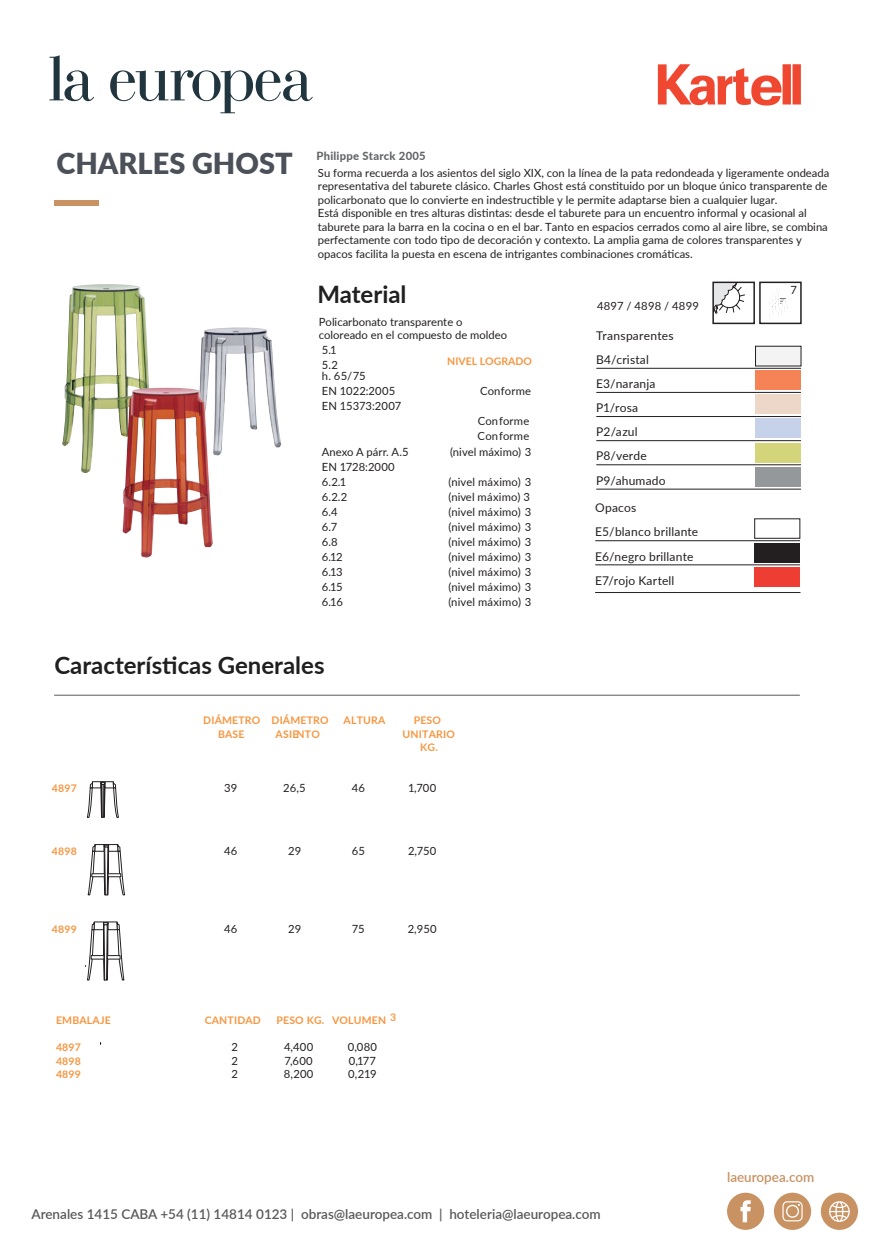
<style>
.page{position:relative;width:893px;height:1255px;background:#fff}
.page>*{position:absolute;margin:0;border:0;box-sizing:border-box;transform-origin:0 0}
.t1{font:900 28.95px "Lato";color:#4c5059}
.t2{font:700 24px "Lato";color:#1e1f1e}
.t3{font:600 13.5px "Lato";color:#595959}
.t4{font:600 13.5px "Lato";color:#c89262}
.t5{font:12px/24px "Lato";letter-spacing:.015em;color:#231f20}
.t6{font:11.25px/13.5px "Lato";color:#231f20}
.t7{font:800 11.25px "Lato";letter-spacing:.025em;color:#636567}
.t8{font:11.25px "Lato";letter-spacing:.02em;color:#231f20}
.t9{font:700 10.5px/13.5px "Lato";letter-spacing:.02em;color:#f79640;text-align:center}
.t10{font:700 10.5px "Lato";color:#f79640}
</style>
<div class="page">
<svg style="left:50px;top:55px;width:263px;height:58px"></svg>
<div style="left:54px;top:200px;width:45px;height:5px;background:#c89262"></div>
<div style="left:727px;top:1192px;width:37px;height:37px;background:#c89262;border-radius:50%"></div>
<svg style="left:740px;top:1200px;width:11px;height:22px"></svg>
<div style="left:774px;top:1192px;width:37px;height:37px;background:#c89262;border-radius:50%"></div>
<svg style="left:782px;top:1201px;width:21px;height:20px"></svg>
<div style="left:821px;top:1192px;width:37px;height:37px;background:#c89262;border-radius:50%"></div>
<svg style="left:829px;top:1201px;width:21px;height:20px"></svg>
<svg style="left:715px;top:284px;width:30px;height:29px"></svg>
<div style="left:712px;top:281px;width:43px;height:43px;border:2px solid #231f20"></div>
<svg style="left:769px;top:290px;width:17px;height:29px"></svg>
<div style="left:759px;top:281px;width:43px;height:43px;border:2px solid #231f20"></div>
<hr style="left:54px;top:694px;width:746px;height:1px;background:#595959">
<img style="left:657px;top:64px;width:144px;height:42px">
<hr style="left:595px;top:592px;width:205px;height:1px;background:#231f20">
<img style="left:199px;top:327px;width:82px;height:128px">
<img style="left:62px;top:284px;width:82px;height:189px">
<img style="left:123px;top:388px;width:90px;height:169px">
<div style="left:754px;top:567px;width:46px;height:20px;background:#ee3e34"></div>
<div style="left:754px;top:542px;width:46px;height:20px;background:#231f20"></div>
<div style="left:755px;top:467px;width:46px;height:20px;background:#94989a"></div>
<div style="left:755px;top:442px;width:46px;height:20px;background:#d4d57b"></div>
<div style="left:755px;top:418px;width:46px;height:20px;background:#c6d2ea"></div>
<div style="left:755px;top:394px;width:46px;height:20px;background:#edd7c7"></div>
<div style="left:755px;top:370px;width:46px;height:20px;background:#f58355"></div>
<div style="left:755px;top:346px;width:46px;height:20px;background:#f3f3f3"></div>
<div style="left:755px;top:346px;width:46px;height:20px;border:1px solid #231f20"></div>
<hr style="left:595px;top:564px;width:205px;height:1px;background:#231f20">
<hr style="left:595px;top:540px;width:205px;height:1px;background:#231f20">
<hr style="left:596px;top:489px;width:205px;height:1px;background:#231f20">
<hr style="left:596px;top:464px;width:205px;height:1px;background:#231f20">
<hr style="left:596px;top:440px;width:205px;height:1px;background:#231f20">
<hr style="left:596px;top:416px;width:205px;height:1px;background:#231f20">
<hr style="left:596px;top:392px;width:205px;height:1px;background:#231f20">
<hr style="left:596px;top:368px;width:205px;height:1px;background:#231f20">
<svg style="left:87px;top:781px;width:32px;height:36px"></svg>
<svg style="left:87px;top:844px;width:38px;height:51px"></svg>
<div style="left:108px;top:873px;width:13px;height:4px;border:1px solid #231f20"></div>
<svg style="left:85px;top:921px;width:39px;height:59px"></svg>
<div style="left:91px;top:955px;width:13px;height:4px;border:1px solid #231f20"></div>
<div style="left:107px;top:955px;width:14px;height:4px;border:1px solid #231f20"></div>
<h1 class="t1" style="left:57px;top:141px;width:238px">CHARLES GHOST</h1>
<p class="t7" style="left:316px;top:147px;width:111px">Philippe Starck 2005</p>
<p class="t6" style="left:318px;top:165px;width:513px">Su forma recuerda a los asientos del siglo XIX, con la línea de la pata redondeada y ligeramente ondeada representativa del taburete clásico. Charles Ghost está constituido por un bloque único transparente de policarbonato que lo convierte en indestructible y le permite adaptarse bien a cualquier lugar.<br>Está disponible en tres alturas distintas: desde el taburete para un encuentro informal y ocasional al taburete para la barra en la cocina o en el bar. Tanto en espacios cerrados como al aire libre, se combina perfectamente con todo tipo de decoración y contexto. La amplia gama de colores transparentes y opacos facilita la puesta en escena de intrigantes combinaciones cromáticas.</p>
<h2 class="t2" style="left:317px;top:277px;width:91px">Material</h2>
<p class="t6" style="left:319px;top:314px;width:190px">Policarbonato transparente o coloreado en el compuesto de moldeo</p>
<p class="t6" style="left:322px;top:343px;width:16px">5.1</p>
<p class="t6" style="left:322px;top:358px;width:18px">5.2</p>
<p class="t6" style="left:322px;top:369px;width:75px;line-height:14.4px">h. 65/75<br>EN 1022:2005</p>
<p class="t6" style="left:322px;top:398px;width:81px">EN 15373:2007</p>
<p class="t10" style="left:447px;top:353px;width:86px">NIVEL LOGRADO</p>
<p class="t6" style="left:480px;top:383px;width:53px">Conforme</p>
<p class="t6" style="left:478px;top:413px;width:53px">Conforme</p>
<p class="t6" style="left:478px;top:428px;width:53px">Conforme</p>
<p class="t6" style="left:322px;top:445px;width:88px">Anexo A párr. A.5</p>
<p class="t6" style="left:450px;top:445px;width:83px">(nivel máximo) 3</p>
<p class="t6" style="left:322px;top:458px;width:75px;line-height:15.6px">EN 1728:2000<br>6.2.1</p>
<p class="t6" style="left:448px;top:475px;width:85px">(nivel máximo) 3</p>
<p class="t6" style="left:322px;top:489px;width:27px">6.2.2</p>
<p class="t6" style="left:448px;top:489px;width:83px">(nivel máximo) 3</p>
<p class="t6" style="left:322px;top:505px;width:17px">6.4</p>
<p class="t6" style="left:448px;top:505px;width:85px">(nivel máximo) 3</p>
<p class="t6" style="left:322px;top:520px;width:17px">6.7</p>
<p class="t6" style="left:448px;top:520px;width:85px">(nivel máximo) 3</p>
<p class="t6" style="left:322px;top:535px;width:17px">6.8</p>
<p class="t6" style="left:448px;top:535px;width:85px">(nivel máximo) 3</p>
<p class="t6" style="left:322px;top:550px;width:23px">6.12</p>
<p class="t6" style="left:448px;top:550px;width:85px">(nivel máximo) 3</p>
<p class="t6" style="left:322px;top:565px;width:23px">6.13</p>
<p class="t6" style="left:448px;top:565px;width:85px">(nivel máximo) 3</p>
<p class="t6" style="left:322px;top:580px;width:23px">6.15</p>
<p class="t6" style="left:448px;top:580px;width:85px">(nivel máximo) 3</p>
<p class="t6" style="left:322px;top:595px;width:23px">6.16</p>
<p class="t6" style="left:448px;top:595px;width:85px">(nivel máximo) 3</p>
<h2 class="t2" style="left:54px;top:647px;width:272px">Características Generales</h2>
<p class="t9" style="left:203px;top:713px;width:127px">DIÁMETRO DIÁMETRO</p>
<p class="t9" style="left:344px;top:713px;width:43px">ALTURA</p>
<p class="t9" style="left:414px;top:713px;width:29px">PESO</p>
<p class="t9" style="left:218px;top:726px;width:28px">BASE</p>
<p class="t9" style="left:276px;top:726px;width:46px">ASIENTO</p>
<p class="t9" style="left:403px;top:726px;width:54px">UNITARIO<br>KG.</p>
<p class="t9" style="left:52px;top:780px;width:26px">4897</p>
<p class="t6" style="left:224px;top:780px;width:15px">39</p>
<p class="t6" style="left:283px;top:780px;width:24px">26,5</p>
<p class="t6" style="left:352px;top:780px;width:15px">46</p>
<p class="t6" style="left:408px;top:780px;width:30px">1,700</p>
<p class="t9" style="left:52px;top:843px;width:26px">4898</p>
<p class="t6" style="left:224px;top:843px;width:15px">46</p>
<p class="t6" style="left:288px;top:843px;width:15px">29</p>
<p class="t6" style="left:352px;top:843px;width:15px">65</p>
<p class="t6" style="left:408px;top:843px;width:30px">2,750</p>
<p class="t9" style="left:52px;top:921px;width:26px">4899</p>
<p class="t6" style="left:224px;top:921px;width:15px">46</p>
<p class="t6" style="left:288px;top:921px;width:15px">29</p>
<p class="t6" style="left:352px;top:921px;width:14px">75</p>
<p class="t6" style="left:408px;top:921px;width:31px">2,950</p>
<p class="t9" style="left:56px;top:1013px;width:56px">EMBALAJE</p>
<p class="t9" style="left:205px;top:1013px;width:58px">CANTIDAD</p>
<p class="t9" style="left:276px;top:1013px;width:121px">PESO KG. VOLUMEN 3</p>
<p class="t9" style="left:56px;top:1040px;width:26px">4897</p>
<p class="t6" style="left:231px;top:1040px;width:8px">2</p>
<p class="t6" style="left:284px;top:1040px;width:31px">4,400</p>
<p class="t6" style="left:348px;top:1040px;width:31px">0,080</p>
<p class="t9" style="left:56px;top:1053px;width:26px">4898</p>
<p class="t6" style="left:231px;top:1053px;width:8px">2</p>
<p class="t6" style="left:285px;top:1053px;width:30px">7,600</p>
<p class="t6" style="left:349px;top:1053px;width:29px">0,177</p>
<p class="t9" style="left:56px;top:1067px;width:26px">4899</p>
<p class="t6" style="left:231px;top:1067px;width:8px">2</p>
<p class="t6" style="left:284px;top:1067px;width:31px">8,200</p>
<p class="t6" style="left:348px;top:1067px;width:30px">0,219</p>
<p class="t8" style="left:597px;top:297px;width:103px">4897 / 4898 / 4899</p>
<p class="t5" style="left:596px;top:323px;width:79px">Transparentes<br>B4/cristal<br>E3/naranja<br>P1/rosa<br>P2/azul<br>P8/verde<br>P9/ahumado</p>
<p class="t5" style="left:595px;top:495px;width:105px">Opacos<br>E5/blanco brillante<br>E6/negro brillante<br>E7/rojo Kartell</p>
<p class="t6" style="left:790px;top:282px;width:8px">7</p>
<p class="t3" style="left:31px;top:1203px;width:571px">Arenales 1415 CABA +54 (11) 14814 0123 | obras@laeuropea.com | hoteleria@laeuropea.com</p>
<p class="t4" style="left:727px;top:1166px;width:89px">laeuropea.com</p>
</div>
